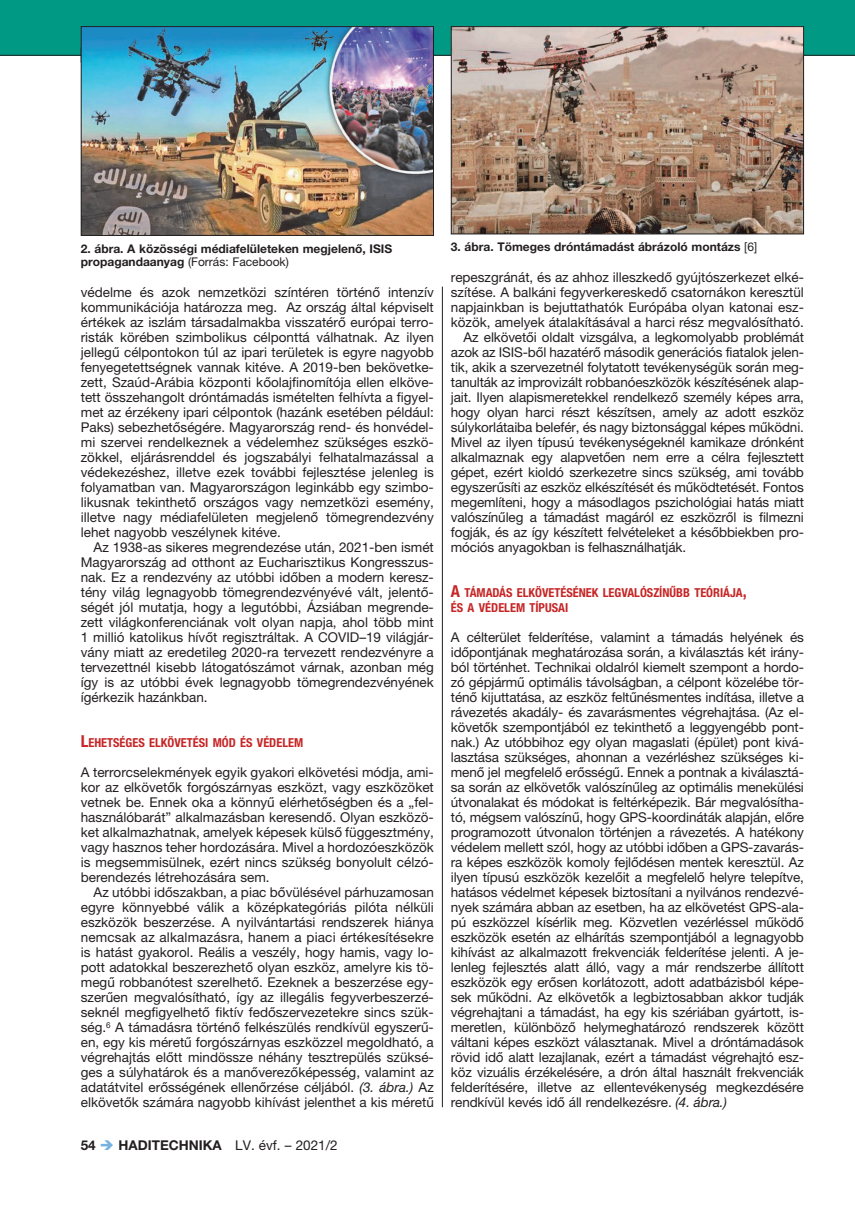
<style>
.page{position:relative;width:855px;height:1212px;background:#fff}
.page>*{position:absolute;margin:0;border:0;box-sizing:border-box;transform-origin:0 0}
.t1{font:13.5px/15px "Helvetica Neue LT Pro";letter-spacing:-.01em;color:#231f20;text-align:justify}
.t2{font:700 13.5px "Helvetica Neue LT Pro";color:#231f20}
.t3{font:700 condensed 12.3px/15px "Helvetica Neue LT Pro";color:#c62626}
.t4{font:700 12px "Helvetica Neue LT Pro";color:#231f20}
.t5{font:12px "Helvetica Neue LT Pro";color:#231f20}
.s1{font-weight:400}
.s2{font-weight:700}
.s3{font-size:16.5px}
.s4{font-style:italic}
.s5{color:#76b1df}
</style>
<div class="page">
<div style="left:0;top:0;width:855px;height:55px;background:#009a84"></div>
<hr style="left:0;top:55px;width:855px;height:1px;background:#231f20">
<img style="left:453px;top:28px;width:349px;height:204px">
<div style="left:451px;top:26px;width:353px;height:208px;border:1px solid #231f20"></div>
<img style="left:83px;top:28px;width:349px;height:206px">
<div style="left:81px;top:26px;width:353px;height:210px;border:1px solid #231f20"></div>
<hr style="left:442px;top:287px;width:1px;height:820px;background:#231f20">
<p class="t4" style="left:81px;top:241px;width:313px">2. ábra. A közösségi médiafelületeken megjelenő, ISIS</p>
<p class="t4" style="left:451px;top:240px;width:308px">3. ábra. Tömeges dróntámadást ábrázoló montázs <span class="s1">[6]</span></p>
<p class="t5" style="left:81px;top:255px;width:210px"><span class="s2">propagandaanyag</span> (Forrás: Facebook)</p>
<p class="t1" style="left:81px;top:285px;width:354px">védelme és azok nemzetközi színtéren történő intenzív kommunikációja határozza meg. Az ország által képviselt értékek az iszlám társadalmakba visszatérő európai terro&shy;risták körében szimbolikus célponttá válhatnak. Az ilyen jellegű célpontokon túl az ipari területek is egyre nagyobb fenyegetettségnek vannak kitéve. A 2019-ben bekövetke&shy;zett, Szaúd-Arábia központi kőolajfinomítója ellen elköve&shy;tett összehangolt dróntámadás ismételten felhívta a figyel&shy;met az érzékeny ipari célpontok (hazánk esetében például:<br>Paks) sebezhetőségére. Magyarország rend- és honvédel&shy;mi szervei rendelkeznek a védelemhez szükséges eszkö&shy;zökkel, eljárásrenddel és jogszabályi felhatalmazással a védekezéshez, illetve ezek további fejlesztése jelenleg is folyamatban van. Magyarországon leginkább egy szimbo&shy;likusnak tekinthető országos vagy nemzetközi esemény, illetve nagy médiafelületen megjelenő tömegrendezvény lehet nagyobb veszélynek kitéve.</p>
<p class="t1" style="left:81px;top:540px;width:354px;text-indent:13px">Az 1938-as sikeres megrendezése után, 2021-ben ismét Magyarország ad otthont az Eucharisztikus Kongresszus&shy;nak. Ez a rendezvény az utóbbi időben a modern keresz&shy;tény világ legnagyobb tömegrendezvényévé vált, jelentő&shy;ségét jól mutatja, hogy a legutóbbi, Ázsiában megrende&shy;zett világkonferenciának volt olyan napja, ahol több mint 1 millió katolikus hívőt regisztráltak. A COVID–19 világjár&shy;vány miatt az eredetileg 2020-ra tervezett rendezvényre a tervezettnél kisebb látogatószámot várnak, azonban még így is az utóbbi évek legnagyobb tömegrendezvényének ígérkezik hazánkban.</p>
<p class="t3" style="left:81px;top:735px;width:224px"><span class="s3">L</span>EHETSÉGES ELKÖVETÉSI MÓD ÉS VÉDELEM</p>
<p class="t1" style="left:81px;top:765px;width:354px">A terrorcselekmények egyik gyakori elkövetési módja, ami&shy;kor az elkövetők forgószárnyas eszközt, vagy eszközöket vetnek be. Ennek oka a könnyű elérhetőségben és a „fel&shy;használóbarát” alkalmazásban keresendő. Olyan eszközö&shy;ket alkalmazhatnak, amelyek képesek külső függesztmény, vagy hasznos teher hordozására. Mivel a hordozóeszközök is megsemmisülnek, ezért nincs szükség bonyolult célzó&shy;berendezés létrehozására sem.</p>
<p class="t1" style="left:81px;top:885px;width:354px;text-indent:13px">Az utóbbi időszakban, a piac bővülésével párhuzamosan egyre könnyebbé válik a középkategóriás pilóta nélküli eszközök beszerzése. A nyilvántartási rendszerek hiánya nemcsak az alkalmazásra, hanem a piaci értékesítésekre is hatást gyakorol. Reális a veszély, hogy hamis, vagy lo&shy;pott adatokkal beszerezhető olyan eszköz, amelyre kis tö&shy;megű robbanótest szerelhető. Ezeknek a beszerzése egy&shy;szerűen megvalósítható, így az illegális fegyverbeszerzé&shy;seknél megfigyelhető fiktív fedőszervezetekre sincs szük&shy;ség.<sup>6</sup> A támadásra történő felkészülés rendkívül egyszerű&shy;en, egy kis méretű forgószárnyas eszközzel megoldható, a végrehajtás előtt mindössze néhány tesztrepülés szüksé&shy;ges a súlyhatárok és a manőverezőképesség, valamint az adatátvitel erősségének ellenőrzése céljából. <span class="s4">(3. ábra.)</span> Az elkövetők számára nagyobb kihívást jelenthet a kis méretű</p>
<p class="t2" style="left:81px;top:1137px;width:258px">54 <span class="s5">➔</span> HADITECHNIKA <span class="s1">LV. évf. – 2021/2</span></p>
<p class="t1" style="left:451px;top:270px;width:354px">repeszgránát, és az ahhoz illeszkedő gyújtószerkezet elké-</p>
<p class="t1" style="left:451px;top:285px;width:354px">szítése. A balkáni fegyverkereskedő csatornákon keresztül</p>
<p class="t1" style="left:451px;top:300px;width:354px">napjainkban is bejuttathatók Európába olyan katonai esz-</p>
<p class="t1" style="left:451px;top:315px;width:354px">közök, amelyek átalakításával a harci rész megvalósítható.</p>
<p class="t1" style="left:463px;top:330px;width:342px">Az elkövetői oldalt vizsgálva, a legkomolyabb problémát</p>
<p class="t1" style="left:451px;top:345px;width:354px">azok az ISIS-ből hazatérő második generációs fiatalok jelen-</p>
<p class="t1" style="left:451px;top:360px;width:354px">tik, akik a szervezetnél folytatott tevékenységük során meg-</p>
<p class="t1" style="left:451px;top:375px;width:354px">tanulták az improvizált robbanóeszközök készítésének alap-</p>
<p class="t1" style="left:451px;top:390px;width:354px">jait. Ilyen alapismeretekkel rendelkező személy képes arra,</p>
<p class="t1" style="left:451px;top:405px;width:354px">hogy olyan harci részt készítsen, amely az adott eszköz</p>
<p class="t1" style="left:451px;top:420px;width:354px">súlykorlátaiba belefér, és nagy biztonsággal képes működni.</p>
<p class="t1" style="left:451px;top:435px;width:354px">Mivel az ilyen típusú tevékenységeknél kamikaze drónként</p>
<p class="t1" style="left:451px;top:450px;width:354px">alkalmaznak egy alapvetően nem erre a célra fejlesztett</p>
<p class="t1" style="left:451px;top:465px;width:354px">gépet, ezért kioldó szerkezetre sincs szükség, ami tovább</p>
<p class="t1" style="left:451px;top:480px;width:354px">egyszerűsíti az eszköz elkészítését és működtetését. Fontos</p>
<p class="t1" style="left:451px;top:495px;width:354px">megemlíteni, hogy a másodlagos pszichológiai hatás miatt</p>
<p class="t1" style="left:451px;top:510px;width:354px">valószínűleg a támadást magáról ez eszközről is filmezni</p>
<p class="t1" style="left:451px;top:525px;width:354px">fogják, és az így készített felvételeket a későbbiekben pro-</p>
<p class="t1" style="left:451px;top:540px;width:237px">móciós anyagokban is felhasználhatják.</p>
<p class="t3" style="left:451px;top:585px;width:297px"><span class="s3">A</span> TÁMADÁS ELKÖVETÉSÉNEK LEGVALÓSZÍNŰBB TEÓRIÁJA<span class="s3">,<br></span>ÉS A VÉDELEM TÍPUSAI</p>
<p class="t1" style="left:451px;top:630px;width:354px">A célterület felderítése, valamint a támadás helyének és időpontjának meghatározása során, a kiválasztás két irány&shy;ból történhet. Technikai oldalról kiemelt szempont a hordo&shy;zó gépjármű optimális távolságban, a célpont közelébe tör&shy;ténő kijuttatása, az eszköz feltűnésmentes indítása, illetve a rávezetés akadály- és zavarásmentes végrehajtása. (Az el&shy;követők szempontjából ez tekinthető a leggyengébb pont&shy;nak.) Az utóbbihoz egy olyan magaslati (épület) pont kivá&shy;lasztása szükséges, ahonnan a vezérléshez szükséges ki&shy;menő jel megfelelő erősségű. Ennek a pontnak a kiválasztá&shy;sa során az elkövetők valószínűleg az optimális menekülési útvonalakat és módokat is feltérképezik. Bár megvalósítha&shy;tó, mégsem valószínű, hogy GPS-koordináták alapján, előre programozott útvonalon történjen a rávezetés. A hatékony védelem mellett szól, hogy az utóbbi időben a GPS-zavarás&shy;ra képes eszközök komoly fejlődésen mentek keresztül. Az ilyen típusú eszközök kezelőit a megfelelő helyre telepítve, hatásos védelmet képesek biztosítani a nyilvános rendezvé&shy;nyek számára abban az esetben, ha az elkövetést GPS-ala&shy;pú eszközzel kísérlik meg. Közvetlen vezérléssel működő eszközök esetén az elhárítás szempontjából a legnagyobb kihívást az alkalmazott frekvenciák felderítése jelenti. A je&shy;lenleg fejlesztés alatt álló, vagy a már rendszerbe állított eszközök egy erősen korlátozott, adott adatbázisból képe&shy;sek működni. Az elkövetők a legbiztosabban akkor tudják végrehajtani a támadást, ha egy kis szériában gyártott, is&shy;meretlen, különböző helymeghatározó rendszerek között váltani képes eszközt választanak. Mivel a dróntámadások rövid idő alatt lezajlanak, ezért a támadást végrehajtó esz&shy;köz vizuális érzékelésére, a drón által használt frekvenciák felderítésére, illetve az ellentevékenység megkezdésére rendkívül kevés idő áll rendelkezésre. <span class="s4">(4. ábra.)</span></p>
</div>
